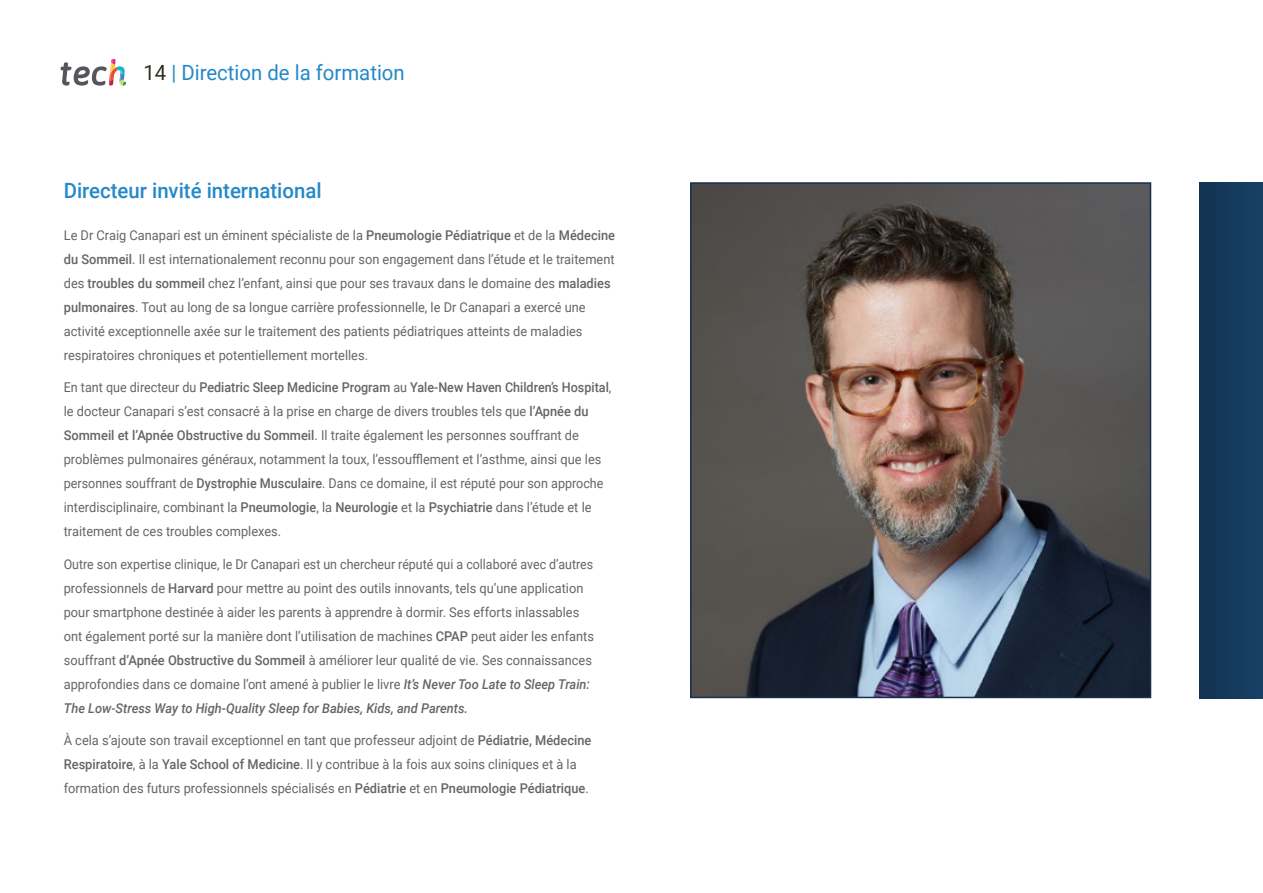
<style>
.page{position:relative;width:1263px;height:893px;background:#fff}
.page>*{position:absolute;margin:0;border:0;box-sizing:border-box;transform-origin:0 0}
.t1{font:500 21px "Roboto";color:#2488c9}
.t2{font:21px "Roboto";color:#2488c9}
.t3{font:13.5px/24px "Roboto";color:#656565;scale:.95 1}
.t4{font:13.5px/24px "Roboto";color:#656565;scale:.92 1}
.t5{font:13.5px/24px "Roboto";color:#656565;scale:.93 1}
.s1{color:#312e20}
.s2{font-weight:500}
.s3{font-weight:500;font-style:italic}
</style>
<div class="page">
<svg style="left:61px;top:59px;width:65px;height:27px"></svg>
<img style="left:693px;top:185px;width:455px;height:510px">
<div style="left:690px;top:182px;width:461px;height:516px;border:2px solid #17304f"></div>
<div style="left:1199px;top:182px;width:64px;height:516px;background:#14395b"></div>
<h1 class="t2" style="left:144px;top:57px;width:263px"><span class="s1">14</span> | Direction de la formation</h1>
<h1 class="t1" style="left:64px;top:176px;width:259px">Directeur invité international</h1>
<p class="t3" style="left:64px;top:222px;width:582px">Le Dr Craig Canapari est un éminent spécialiste de la <span class="s2">Pneumologie Pédiatrique</span> et de la <span class="s2">Médecine du Sommeil</span>. Il est internationalement reconnu pour son engagement dans l’étude et le traitement des <span class="s2">troubles du sommeil</span> chez l’enfant, ainsi que pour ses travaux dans le domaine des <span class="s2">maladies pulmonaires</span>. Tout au long de sa longue carrière professionnelle, le Dr Canapari a exercé une activité exceptionnelle axée sur le traitement des patients pédiatriques atteints de maladies respiratoires chroniques et potentiellement mortelles.</p>
<p class="t5" style="left:64px;top:375px;width:590px">En tant que directeur du <span class="s2">Pediatric Sleep Medicine Program</span> au <span class="s2">Yale-New Haven Children’s Hospital</span>, le docteur Canapari s’est consacré à la prise en charge de divers troubles tels que <span class="s2">l’Apnée du Sommeil et l’Apnée Obstructive du Sommeil</span>. Il traite également les personnes souffrant de problèmes pulmonaires généraux, notamment la toux, l’essoufflement et l’asthme, ainsi que les personnes souffrant de <span class="s2">Dystrophie Musculaire</span>. Dans ce domaine, il est réputé pour son approche interdisciplinaire, combinant la <span class="s2">Pneumologie</span>, la <span class="s2">Neurologie</span> et la <span class="s2">Psychiatrie</span> dans l’étude et le traitement de ces troubles complexes.</p>
<p class="t4" style="left:64px;top:551px;width:578px">Outre son expertise clinique, le Dr Canapari est un chercheur réputé qui a collaboré avec d’autres professionnels de <span class="s2">Harvard</span> pour mettre au point des outils innovants, tels qu’une application pour smartphone destinée à aider les parents à apprendre à dormir. Ses efforts inlassables ont également porté sur la manière dont l’utilisation de machines <span class="s2">CPAP</span> peut aider les enfants souffrant <span class="s2">d’Apnée Obstructive du Sommeil</span> à améliorer leur qualité de vie. Ses connaissances approfondies dans ce domaine l’ont amené à publier le livre <span class="s3">It’s Never Too Late to Sleep Train:<br>The Low-Stress Way to High-Quality Sleep for Babies, Kids, and Parents.</span></p>
<p class="t3" style="left:64px;top:728px;width:557px">À cela s’ajoute son travail exceptionnel en tant que professeur adjoint de <span class="s2">Pédiatrie, Médecine<br>Respiratoire</span>, à la <span class="s2">Yale School of Medicine</span>. Il y contribue à la fois aux soins cliniques et à la formation des futurs professionnels spécialisés en <span class="s2">Pédiatrie</span> et en <span class="s2">Pneumologie Pédiatrique</span>.</p>
</div>
